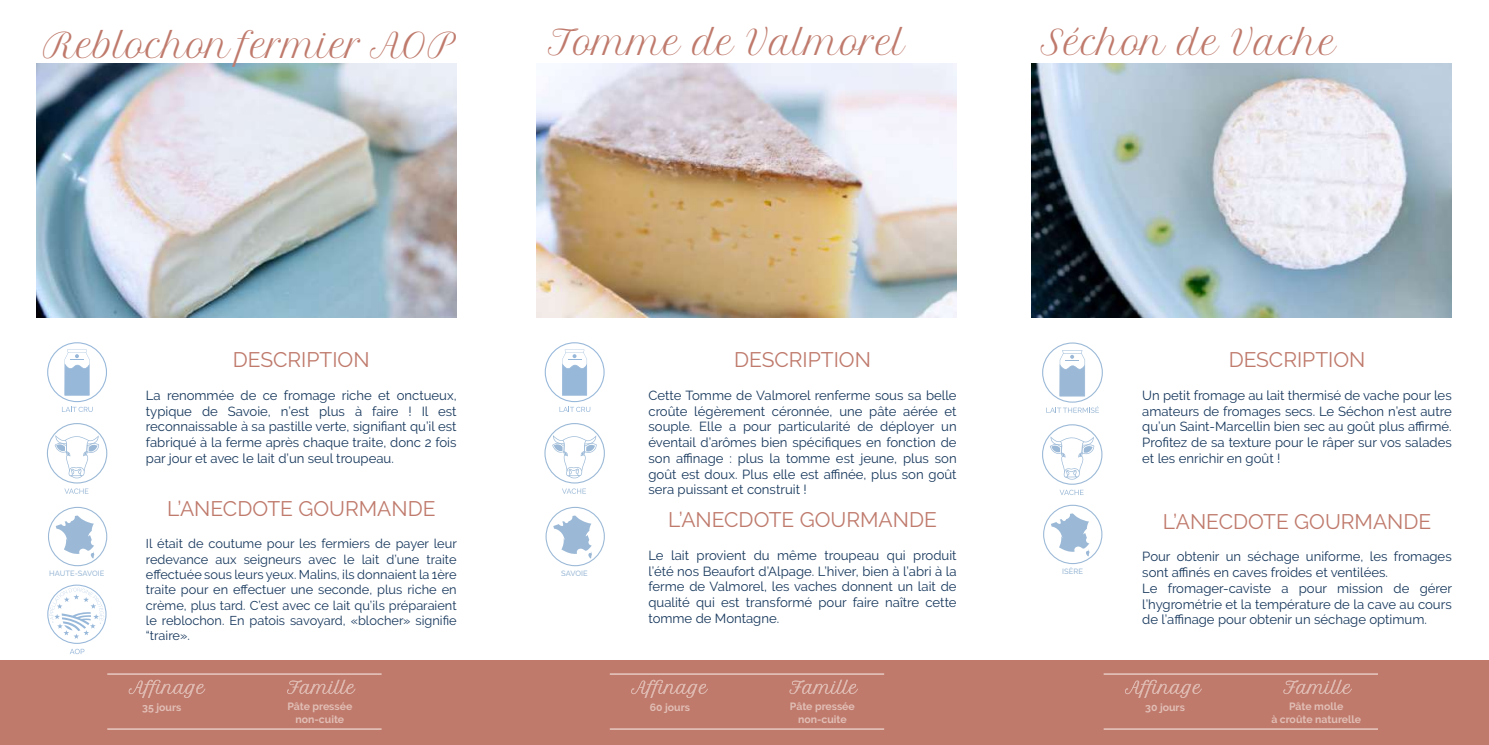
<style>
.page{position:relative;width:1489px;height:745px;background:#fff}
.page>*{position:absolute;margin:0;border:0;box-sizing:border-box;transform-origin:0 0}
.t1{font:33.25px "Petit Formal Script";color:#bf7a6c}
.t2{font:21px "Raleway";color:#bf7a6c}
.t3{font:13.12px/15.8px "Raleway";color:#16375c;text-align:justify}
.t4{font:12.78px/15.4px "Raleway";color:#16375c;text-align:justify}
.t5{font:700 10.5px/12.6px "Raleway";color:#e1beb5;text-align:center}
.t6{font:500 7.52px "Raleway";color:#9bb9d7}
</style>
<div class="page">
<img style="left:36px;top:63px;width:420px;height:254px">
<div style="left:0;top:659px;width:1488px;height:85px;background:#bf7a6c"></div>
<hr style="left:107px;top:672px;width:274px;height:2px;background:#e1beb5">
<hr style="left:107px;top:727px;width:274px;height:2px;background:#e1beb5">
<svg style="left:129px;top:679px;width:226px;height:18px"></svg>
<img style="left:536px;top:63px;width:420px;height:254px">
<hr style="left:609px;top:672px;width:275px;height:2px;background:#e1beb5">
<hr style="left:609px;top:727px;width:275px;height:2px;background:#e1beb5">
<svg style="left:631px;top:679px;width:227px;height:18px"></svg>
<img style="left:1031px;top:63px;width:420px;height:254px">
<hr style="left:1103px;top:672px;width:274px;height:2px;background:#e1beb5">
<hr style="left:1103px;top:727px;width:274px;height:2px;background:#e1beb5">
<svg style="left:1125px;top:679px;width:226px;height:18px"></svg>
<svg style="left:1043px;top:504px;width:59px;height:59px"></svg>
<svg style="left:47px;top:584px;width:59px;height:69px"></svg>
<svg style="left:1042px;top:342px;width:60px;height:70px"></svg>
<svg style="left:47px;top:423px;width:60px;height:70px"></svg>
<svg style="left:48px;top:506px;width:59px;height:60px"></svg>
<svg style="left:47px;top:342px;width:60px;height:69px"></svg>
<svg style="left:544px;top:423px;width:61px;height:70px"></svg>
<svg style="left:545px;top:506px;width:60px;height:60px"></svg>
<svg style="left:544px;top:342px;width:60px;height:69px"></svg>
<svg style="left:1042px;top:424px;width:60px;height:70px"></svg>
<h1 class="t1" style="left:43px;top:25px;width:415px">Reblochon fermier AOP</h1>
<h1 class="t1" style="left:548px;top:22px;width:359px">Tomme de Valmorel</h1>
<h1 class="t1" style="left:1040px;top:22px;width:297px">Séchon de Vache</h1>
<h2 class="t2" style="left:233px;top:347px;width:138px">DESCRIPTION</h2>
<p class="t3" style="left:146px;top:387px;width:312px">La renommée de ce fromage riche et onctueux, typique de Savoie, n’est plus à faire ! Il est reconnaissable à sa pastille verte, signifiant qu’il est fabriqué à la ferme après chaque traite, donc 2 fois par jour et avec le lait d’un seul troupeau.</p>
<h2 class="t2" style="left:167px;top:496px;width:270px">L’ANECDOTE GOURMANDE</h2>
<p class="t4" style="left:146px;top:535px;width:312px">Il était de coutume pour les fermiers de payer leur redevance aux seigneurs avec le lait d’une traite effectuée sous leurs yeux. Malins, ils donnaient la 1ère traite pour en effectuer une seconde, plus riche en crème, plus tard. C’est avec ce lait qu’ils préparaient le reblochon. En patois savoyard, «blocher» signifie “traire».</p>
<h2 class="t2" style="left:734px;top:347px;width:138px">DESCRIPTION</h2>
<p class="t3" style="left:648px;top:387px;width:310px">Cette Tomme de Valmorel renferme sous sa belle croûte légèrement céronnée, une pâte aérée et souple. Elle a pour particularité de déployer un éventail d’arômes bien spécifiques en fonction de son affinage : plus la tomme est jeune, plus son goût est doux. Plus elle est affinée, plus son goût sera puissant et construit !</p>
<h2 class="t2" style="left:668px;top:507px;width:270px">L’ANECDOTE GOURMANDE</h2>
<p class="t3" style="left:648px;top:547px;width:310px">Le lait provient du même troupeau qui produit l’été nos Beaufort d’Alpage. L’hiver, bien à l’abri à la ferme de Valmorel, les vaches donnent un lait de qualité qui est transformé pour faire naître cette tomme de Montagne.</p>
<p class="t6" style="left:49px;top:569px;width:57px">HAUTE-SAVOIE</p>
<p class="t6" style="left:561px;top:569px;width:28px">SAVOIE</p>
<p class="t6" style="left:1062px;top:567px;width:22px">ISÈRE</p>
<h2 class="t2" style="left:1228px;top:347px;width:138px">DESCRIPTION</h2>
<p class="t3" style="left:1142px;top:387px;width:311px">Un petit fromage au lait thermisé de vache pour les amateurs de fromages secs. Le Séchon n’est autre qu’un Saint-Marcellin bien sec au goût plus affirmé.<br>Profitez de sa texture pour le râper sur vos salades et les enrichir en goût !</p>
<h2 class="t2" style="left:1162px;top:508px;width:270px">L’ANECDOTE GOURMANDE</h2>
<p class="t3" style="left:1142px;top:548px;width:311px;text-align:left">Pour obtenir un séchage uniforme, les fromages sont affinés en caves froides et ventilées.<br>Le fromager-caviste a pour mission de gérer l’hygrométrie et la température de la cave au cours de l’affinage pour obtenir un séchage optimum.</p>
<p class="t5" style="left:142px;top:700px;width:41px">35 jours</p>
<p class="t5" style="left:287px;top:699px;width:66px">Pâte pressée non-cuite</p>
<p class="t5" style="left:649px;top:700px;width:42px">60 jours</p>
<p class="t5" style="left:789px;top:699px;width:66px">Pâte pressée non-cuite</p>
<p class="t5" style="left:1145px;top:700px;width:41px">30 jours</p>
<p class="t5" style="left:1271px;top:699px;width:91px">Pâte molle<br>à croûte naturelle</p>
</div>
